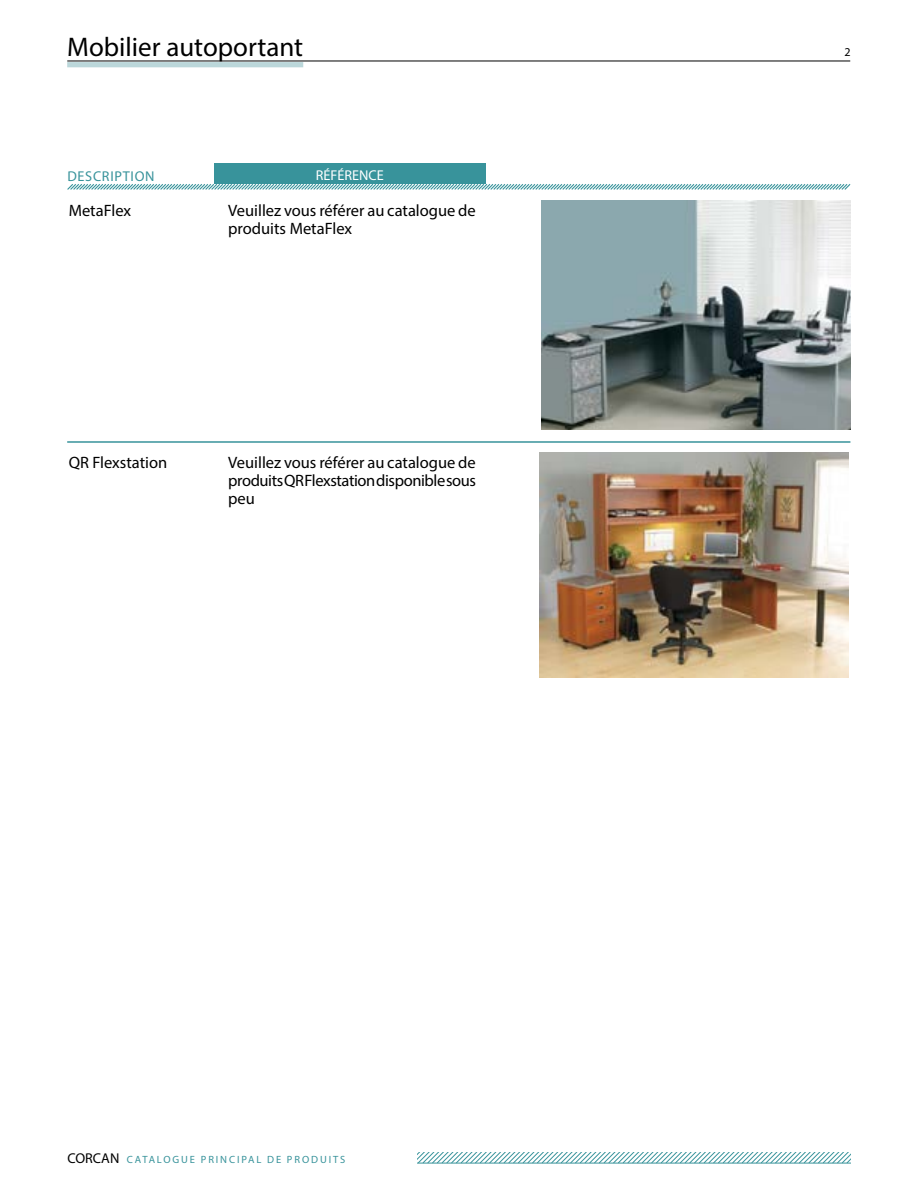
<style>
.page{position:relative;width:918px;height:1188px;background:#fff}
.page>*{position:absolute;margin:0;border:0;box-sizing:border-box;transform-origin:0 0}
.t1{font:27px "Myriad Pro";color:#000}
.t2{font:16.5px/18px "Myriad Pro";color:#000}
.t3{font:14.25px "Myriad Pro";letter-spacing:.05em;color:#38939b}
.t4{font:14.25px "Myriad Pro";color:#fff}
.t5{font:12px "Myriad Pro";color:#000}
.t6{font:10.5px "Myriad Pro";letter-spacing:.18em;color:#38939b}
.s1{font-size:14.25px;color:#000}
</style>
<div class="page">
<hr style="left:67px;top:61px;width:783px;height:1px;background:#000">
<div style="left:67px;top:62px;width:236px;height:5px;background:#bbd7da"></div>
<svg style="left:417px;top:1152px;width:433px;height:12px"></svg>
<img style="left:541px;top:201px;width:309px;height:229px">
<img style="left:540px;top:453px;width:308px;height:225px">
<hr style="left:67px;top:441px;width:783px;height:2px;background:#38939b">
<svg style="left:67px;top:183px;width:784px;height:7px"></svg>
<div style="left:214px;top:163px;width:271px;height:21px;background:#38939b"></div>
<h1 class="t1" style="left:67px;top:30px;width:238px">Mobilier autoportant</h1>
<p class="t5" style="left:844px;top:44px;width:8px">2</p>
<p class="t3" style="left:67px;top:167px;width:89px">DESCRIPTION</p>
<p class="t4" style="left:316px;top:167px;width:69px">RÉFÉRENCE</p>
<p class="t2" style="left:69px;top:202px;width:64px">MetaFlex</p>
<p class="t2" style="left:228px;top:202px;width:249px">Veuillez vous référer au catalogue de produits MetaFlex</p>
<p class="t2" style="left:69px;top:454px;width:100px">QR Flexstation</p>
<p class="t2" style="left:228px;top:454px;width:249px;text-align:justify">Veuillez vous référer au catalogue de produits QR Flexstation disponible sous peu</p>
<p class="t6" style="left:68px;top:1153px;width:279px"><span class="s1">CORCAN</span> CATALOGUE PRINCIPAL DE PRODUITS</p>
</div>
